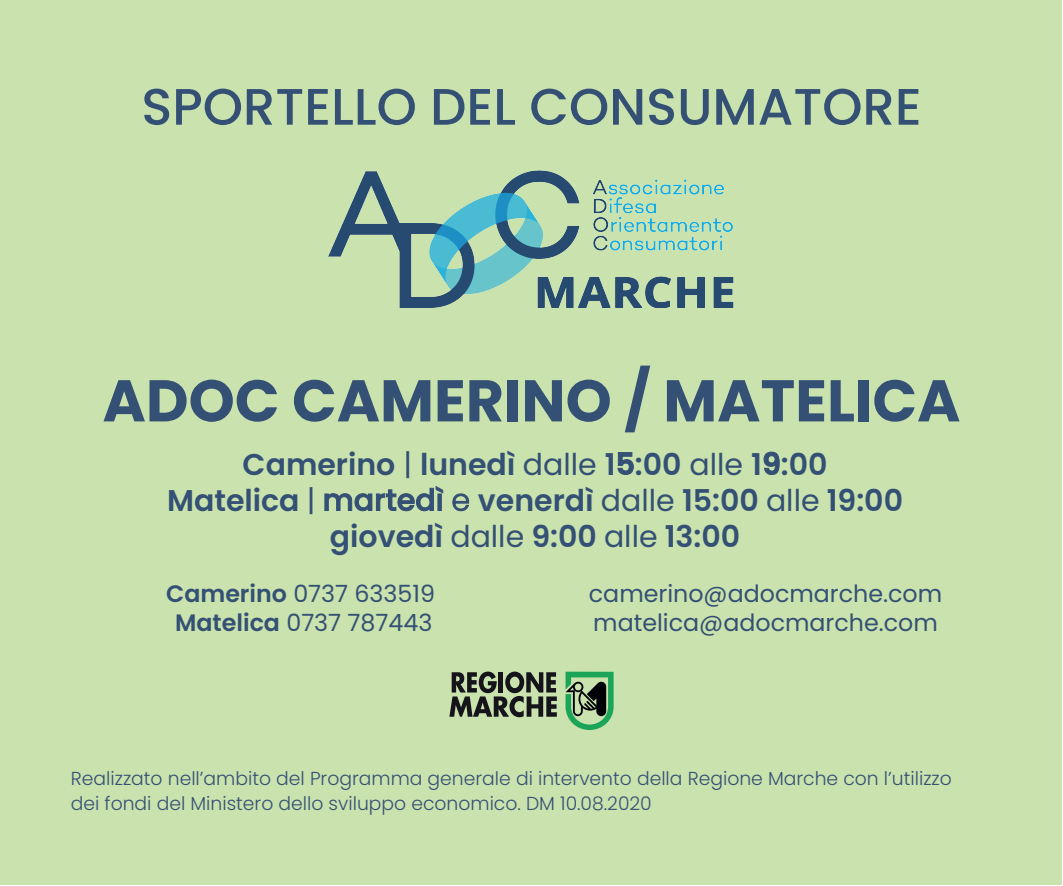
<style>
.page{position:relative;width:1063px;height:886px;background:#fff}
.page>*{position:absolute;margin:0;border:0;box-sizing:border-box;transform-origin:0 0}
.t1{font:700 58.75px "Poppins";color:#345074}
.t2{font:500 51.25px "Poppins";color:#345074}
.t3{font:600 30px/36px "Poppins";color:#345074;text-align:center}
.t4{font:23.75px/28.5px "Poppins";color:#345074}
.t5{font:300 18.75px/25px "Poppins";color:#345074}
.s1{font-weight:400}
.s2{font-weight:500}
.s3{font-weight:300}
.s4{font-weight:600}
</style>
<div class="page">
<div style="left:1px;top:1px;width:1061px;height:884px;background:#cae2ae"></div>
<svg style="left:449px;top:671px;width:108px;height:46px"></svg>
<svg style="left:566px;top:672px;width:48px;height:58px"></svg>
<img style="left:328px;top:171px;width:406px;height:136px">
<h2 class="t2" style="left:141px;top:77px;width:782px">SPORTELLO DEL CONSUMATORE</h2>
<h1 class="t1" style="left:103px;top:367px;width:859px">ADOC CAMERINO / MATELICA</h1>
<h3 class="t3" style="left:167px;top:446px;width:737px">Camerino <span class="s1">|</span> lunedì <span class="s1">dalle</span> 15:00 <span class="s1">alle</span> 19:00<br>Matelica <span class="s1">|</span> <span class="s2">martedì</span> <span class="s3">e</span> venerdì <span class="s1">dalle</span> 15:00 <span class="s1">alle</span> 19:00 giovedì <span class="s1">dalle</span> 9:00 <span class="s1">alle</span> 13:00</h3>
<p class="t4" style="left:589px;top:580px;width:355px">camerino@adocmarche.com matelica@adocmarche.com</p>
<p class="t4" style="left:166px;top:580px;width:270px;text-align:center"><span class="s4">Camerino</span> 0737 633519<br><span class="s4">Matelica</span> 0737 787443</p>
<p class="t5" style="left:71px;top:766px;width:883px">Realizzato nell’ambito del Programma generale di intervento della Regione Marche con l’utilizzo dei fondi del Ministero dello sviluppo economico. DM 10.08.2020</p>
</div>
